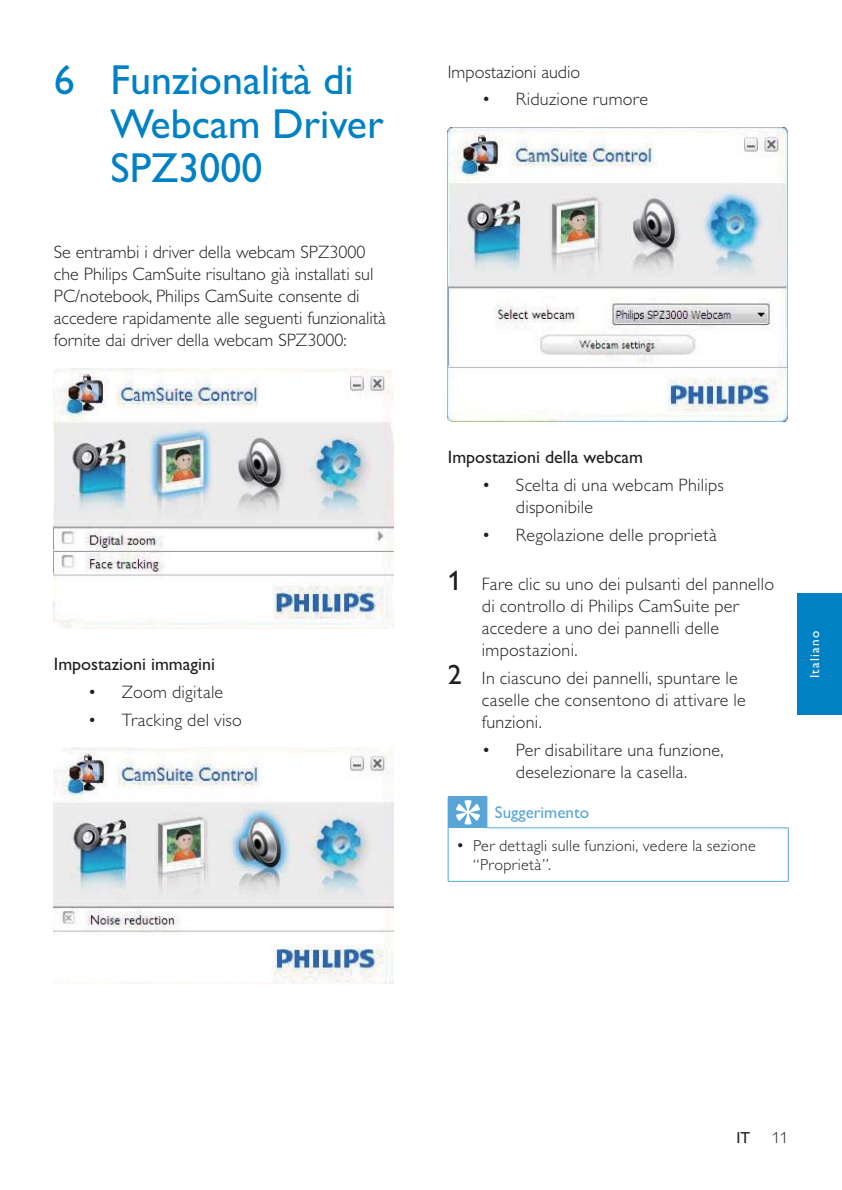
<style>
.page{position:relative;width:842px;height:1190px;background:#fff}
.page>*{position:absolute;margin:0;border:0;box-sizing:border-box;transform-origin:0 0}
.t1{font:42px/44px "Gill Sans Alt One WGL";color:#0081c4}
.t2{font:18px/22px "Gill Sans Alt One WGL Light";letter-spacing:.015em;color:#231f20}
.t3{font:18px "Gill Sans Alt One WGL";color:#231f20}
.t4{font:17px "Gill Sans Alt One WGL";color:#58a5d7}
.t5{font:16px/19px "Gill Sans Alt One WGL Light";letter-spacing:.02em;color:#231f20}
.t6{font:16px "Gill Sans Alt One WGL";color:#231f20}
.t7{font:13.2px "Gill Sans Alt One WGL";letter-spacing:.1em;color:#fff}
.s1{font-family:"Gill Sans Alt One WGL";font-size:28px}
.s2{font-size:17px}
</style>
<div class="page">
<div style="left:448px;top:797px;width:39px;height:31px;background:#58a5d7"></div>
<hr style="left:448px;top:796px;width:39px;height:1px;background:#58a5d7">
<hr style="left:487px;top:797px;width:1px;height:31px;background:#58a5d7">
<hr style="left:487px;top:828px;width:302px;height:1px;background:#58a5d7">
<hr style="left:448px;top:828px;width:1px;height:53px;background:#58a5d7">
<hr style="left:788px;top:828px;width:1px;height:53px;background:#58a5d7">
<hr style="left:448px;top:881px;width:341px;height:1px;background:#58a5d7">
<svg style="left:456px;top:800px;width:24px;height:24px"></svg>
<img style="left:448px;top:127px;width:339px;height:295px">
<img style="left:54px;top:368px;width:340px;height:260px">
<img style="left:54px;top:748px;width:340px;height:236px">
<div style="left:797px;top:593px;width:45px;height:122px;background:#0081c4"></div>
<h1 class="t1" style="left:111px;top:63px;width:275px;text-indent:-57px">6 Funzionalità di<br>Webcam Driver<br>SPZ3000</h1>
<p class="t2" style="left:54px;top:243px;width:334px">Se entrambi i driver della webcam SPZ3000 che Philips CamSuite risultano già installati sul PC/notebook, Philips CamSuite consente di accedere rapidamente alle seguenti funzionalità fornite dai driver della webcam SPZ3000:</p>
<p class="t3" style="left:54px;top:658px;width:163px">Impostazioni immagini</p>
<p class="t2" style="left:88px;top:683px;width:137px">• Zoom digitale</p>
<p class="t2" style="left:88px;top:711px;width:156px">• Tracking del viso</p>
<p class="t2" style="left:448px;top:63px;width:134px">Impostazioni audio</p>
<p class="t2" style="left:482px;top:90px;width:168px">• Riduzione rumore</p>
<p class="t3" style="left:448px;top:451px;width:197px">Impostazioni della webcam</p>
<p class="t2" style="left:516px;top:476px;width:209px;text-indent:-34px">• Scelta di una webcam Philips disponibile</p>
<p class="t2" style="left:482px;top:526px;width:236px">• Regolazione delle proprietà</p>
<p class="t2" style="left:482px;top:575px;width:294px;text-indent:-34px"><span class="s1">1</span> Fare clic su uno dei pulsanti del pannello di controllo di Philips CamSuite per accedere a uno dei pannelli delle impostazioni.</p>
<p class="t2" style="left:482px;top:669px;width:265px;text-indent:-34px"><span class="s1">2</span> In ciascuno dei pannelli, spuntare le caselle che consentono di attivare le funzioni.</p>
<p class="t2" style="left:482px;top:741px;width:243px;text-align:center">• Per disabilitare una funzione, deselezionare la casella.</p>
<p class="t4" style="left:495px;top:807px;width:96px">Suggerimento</p>
<p class="t5" style="left:473px;top:838px;width:284px;text-indent:-17px"><span class="s2">•</span> Per dettagli sulle funzioni, vedere la sezione “Proprietà”.</p>
<p class="t7" style="left:810px;top:678px;width:49px;rotate:-90deg">Italiano</p>
<p class="t6" style="left:737px;top:1133px;width:15px">IT</p>
<p class="t5" style="left:772px;top:1130px;width:17px">11</p>
</div>
